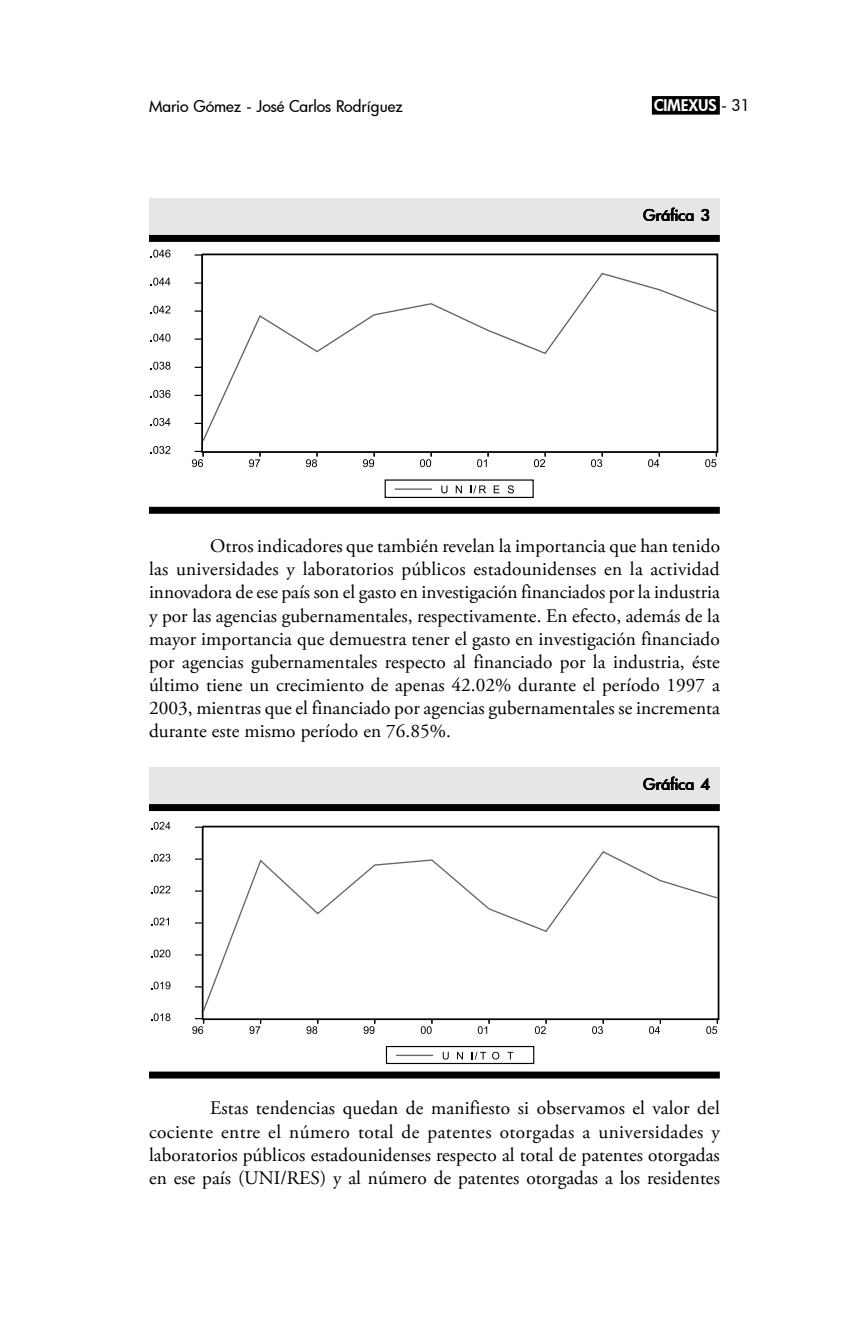
<style>
.page{position:relative;width:844px;height:1340px;background:#fff}
.page>*{position:absolute;margin:0;border:0;box-sizing:border-box;transform-origin:0 0}
.t1{font:19.25px/23.1px "Adobe Garamond Pro";letter-spacing:.005em;color:#000;text-align:justify}
.t2{font:500 15.75px "Futura";color:#000}
.t3{font:800 15.75px "Futura";color:#fff}
.s1{font-weight:500;color:#000}
</style>
<div class="page">
<div style="left:651px;top:96px;width:68px;height:19px;background:#000;border:2px solid #000"></div>
<div style="left:149px;top:198px;width:570px;height:38px;background:#e6e6e6"></div>
<div style="left:149px;top:235px;width:570px;height:7px;background:#000"></div>
<div style="left:149px;top:507px;width:570px;height:7px;background:#000"></div>
<svg style="left:151px;top:446px;width:19px;height:8px"></svg>
<svg style="left:151px;top:418px;width:19px;height:8px"></svg>
<svg style="left:151px;top:390px;width:19px;height:8px"></svg>
<svg style="left:151px;top:362px;width:19px;height:7px"></svg>
<svg style="left:151px;top:334px;width:19px;height:7px"></svg>
<svg style="left:151px;top:305px;width:19px;height:8px"></svg>
<svg style="left:194px;top:338px;width:7px;height:2px"></svg>
<svg style="left:151px;top:277px;width:19px;height:8px"></svg>
<svg style="left:194px;top:310px;width:7px;height:2px"></svg>
<svg style="left:151px;top:249px;width:19px;height:8px"></svg>
<svg style="left:194px;top:282px;width:7px;height:2px"></svg>
<svg style="left:192px;top:451px;width:12px;height:16px"></svg>
<svg style="left:249px;top:453px;width:11px;height:14px"></svg>
<svg style="left:306px;top:453px;width:11px;height:14px"></svg>
<svg style="left:363px;top:453px;width:11px;height:14px"></svg>
<svg style="left:420px;top:453px;width:11px;height:14px"></svg>
<svg style="left:477px;top:453px;width:11px;height:14px"></svg>
<svg style="left:534px;top:453px;width:11px;height:14px"></svg>
<svg style="left:591px;top:453px;width:11px;height:14px"></svg>
<svg style="left:648px;top:453px;width:11px;height:14px"></svg>
<svg style="left:705px;top:453px;width:11px;height:14px"></svg>
<svg style="left:204px;top:272px;width:511px;height:168px"></svg>
<div style="left:201px;top:253px;width:517px;height:200px;border:2px solid #000"></div>
<svg style="left:384px;top:479px;width:150px;height:19px"></svg>
<div style="left:149px;top:767px;width:570px;height:38px;background:#e6e6e6"></div>
<div style="left:149px;top:804px;width:570px;height:7px;background:#000"></div>
<div style="left:149px;top:1071px;width:570px;height:7px;background:#000"></div>
<svg style="left:151px;top:1013px;width:19px;height:8px"></svg>
<svg style="left:151px;top:981px;width:19px;height:8px"></svg>
<svg style="left:151px;top:949px;width:19px;height:8px"></svg>
<svg style="left:151px;top:917px;width:18px;height:8px"></svg>
<svg style="left:151px;top:885px;width:19px;height:8px"></svg>
<svg style="left:151px;top:853px;width:19px;height:8px"></svg>
<svg style="left:151px;top:821px;width:19px;height:8px"></svg>
<svg style="left:192px;top:1018px;width:12px;height:15px"></svg>
<svg style="left:249px;top:1020px;width:12px;height:13px"></svg>
<svg style="left:306px;top:1020px;width:12px;height:13px"></svg>
<svg style="left:363px;top:1020px;width:12px;height:13px"></svg>
<svg style="left:420px;top:1020px;width:12px;height:13px"></svg>
<svg style="left:477px;top:1020px;width:12px;height:13px"></svg>
<svg style="left:535px;top:1020px;width:11px;height:13px"></svg>
<svg style="left:592px;top:1020px;width:11px;height:13px"></svg>
<svg style="left:649px;top:1020px;width:11px;height:13px"></svg>
<svg style="left:706px;top:1020px;width:11px;height:13px"></svg>
<svg style="left:205px;top:851px;width:511px;height:158px"></svg>
<div style="left:202px;top:825px;width:517px;height:195px;border:2px solid #000"></div>
<svg style="left:385px;top:1046px;width:149px;height:18px"></svg>
<p class="t2" style="left:149px;top:95px;width:256px">Mario Gómez - José Carlos Rodríguez</p>
<p class="t3" style="left:654px;top:95px;width:97px">CIMEXUS <span class="s1">- 31</span></p>
<p class="t2" style="left:643px;top:205px;width:69px">Gráfica 3</p>
<p class="t1" style="left:149px;top:536px;width:572px;text-indent:61px">Otros indicadores que también revelan la importancia que han tenido las universidades y laboratorios públicos estadounidenses en la actividad innovadora de ese país son el gasto en investigación financiados por la industria y por las agencias gubernamentales, respectivamente. En efecto, además de la mayor importancia que demuestra tener el gasto en investigación financiado por agencias gubernamentales respecto al financiado por la industria, éste último tiene un crecimiento de apenas 42.02% durante el período 1997 a 2003, mientras que el financiado por agencias gubernamentales se incrementa durante este mismo período en 76.85%.</p>
<p class="t2" style="left:643px;top:773px;width:69px">Gráfica 4</p>
<p class="t1" style="left:149px;top:1098px;width:572px;text-indent:61px">Estas tendencias quedan de manifiesto si observamos el valor del cociente entre el número total de patentes otorgadas a universidades y laboratorios públicos estadounidenses respecto al total de patentes otorgadas en ese país (UNI/RES) y al número de patentes otorgadas a los residentes</p>
</div>
